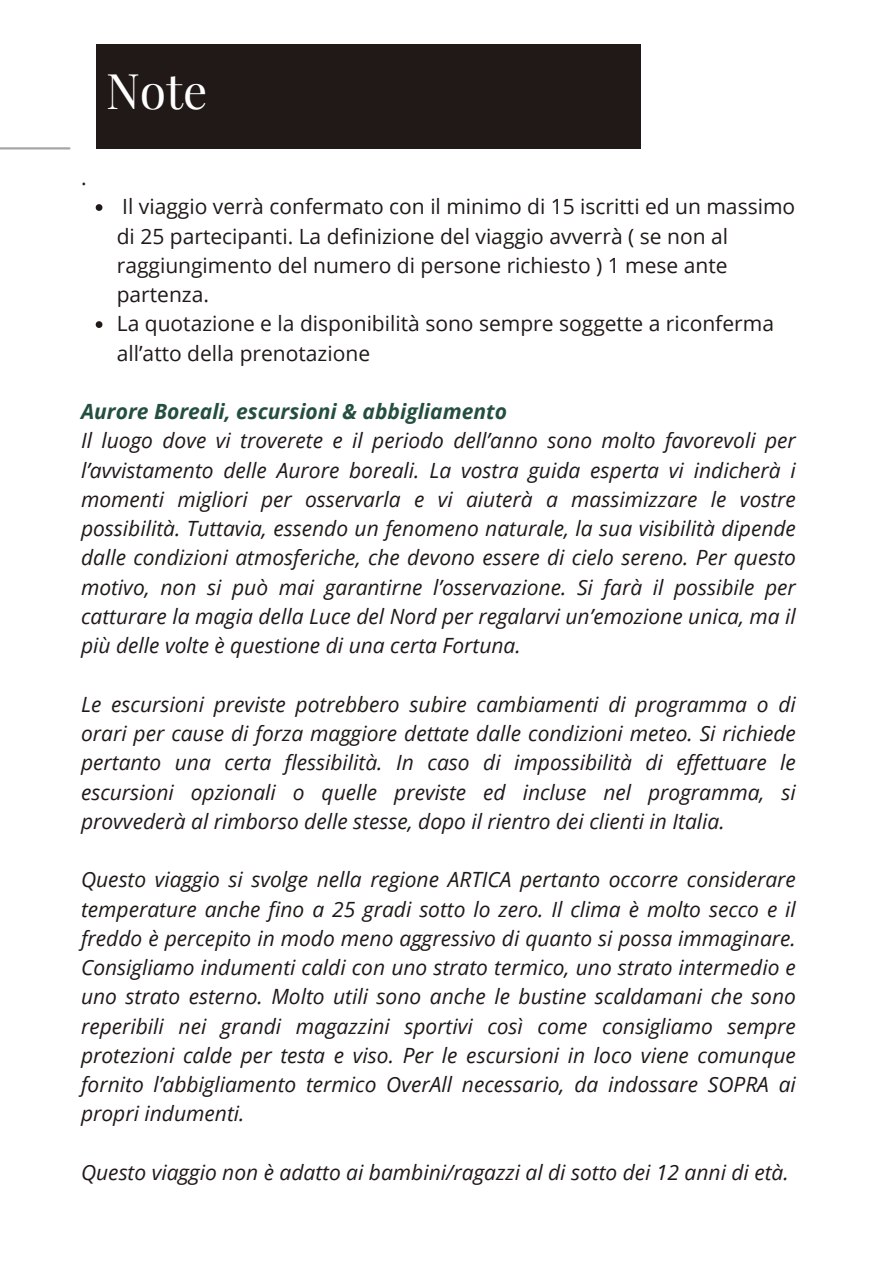
<style>
.page{position:relative;width:894px;height:1264px;background:#fff}
.page>*{position:absolute;margin:0;border:0;box-sizing:border-box;transform-origin:0 0}
.t1{font:48px "Playfair Display";color:#fff}
.t2{font:italic 21px/29.2px "Open Sans";color:#201917;text-align:justify}
.t3{font:21px/29.2px "Open Sans";color:#201917}
.t4{font:italic 700 21px "Open Sans";color:#244f3f}
</style>
<div class="page">
<div style="left:96px;top:44px;width:544px;height:104px;background:#201917"></div>
<hr style="left:0;top:147px;width:69px;height:2px;background:#a6a6a6">
<svg style="left:96px;top:204px;width:6px;height:7px"></svg>
<svg style="left:96px;top:321px;width:6px;height:7px"></svg>
<h1 class="t1" style="left:106px;top:57px;width:103px">Note</h1>
<p class="t3" style="left:81px;top:162px;width:7px">.</p>
<p class="t3" style="left:117px;top:191px;width:679px">Il viaggio verrà confermato con il minimo di 15 iscritti ed un massimo di 25 partecipanti. La definizione del viaggio avverrà ( se non al raggiungimento del numero di persone richiesto ) 1 mese ante partenza.<br>La quotazione e la disponibilità sono sempre soggette a riconferma all’atto della prenotazione</p>
<p class="t4" style="left:81px;top:396px;width:427px">Aurore Boreali, escursioni &amp; abbigliamento</p>
<p class="t2" style="left:81px;top:425px;width:716px">Il luogo dove vi troverete e il periodo dell’anno sono molto favorevoli per l’avvistamento delle Aurore boreali. La vostra guida esperta vi indicherà i momenti migliori per osservarla e vi aiuterà a massimizzare le vostre possibilità. Tuttavia, essendo un fenomeno naturale, la sua visibilità dipende dalle condizioni atmosferiche, che devono essere di cielo sereno. Per questo motivo, non si può mai garantirne l’osservazione. Si farà il possibile per catturare la magia della Luce del Nord per regalarvi un’emozione unica, ma il più delle volte è questione di una certa Fortuna.</p>
<p class="t2" style="left:81px;top:689px;width:716px">Le escursioni previste potrebbero subire cambiamenti di programma o di orari per cause di forza maggiore dettate dalle condizioni meteo. Si richiede pertanto una certa flessibilità. In caso di impossibilità di effettuare le escursioni opzionali o quelle previste ed incluse nel programma, si provvederà al rimborso delle stesse, dopo il rientro dei clienti in Italia.</p>
<p class="t2" style="left:81px;top:864px;width:716px">Questo viaggio si svolge nella regione ARTICA pertanto occorre considerare temperature anche fino a 25 gradi sotto lo zero. Il clima è molto secco e il freddo è percepito in modo meno aggressivo di quanto si possa immaginare.<br>Consigliamo indumenti caldi con uno strato termico, uno strato intermedio e uno strato esterno. Molto utili sono anche le bustine scaldamani che sono reperibili nei grandi magazzini sportivi così come consigliamo sempre protezioni calde per testa e viso. Per le escursioni in loco viene comunque fornito l’abbigliamento termico OverAll necessario, da indossare SOPRA ai propri indumenti.</p>
<p class="t2" style="left:81px;top:1157px;width:709px">Questo viaggio non è adatto ai bambini/ragazzi al di sotto dei 12 anni di età.</p>
</div>
